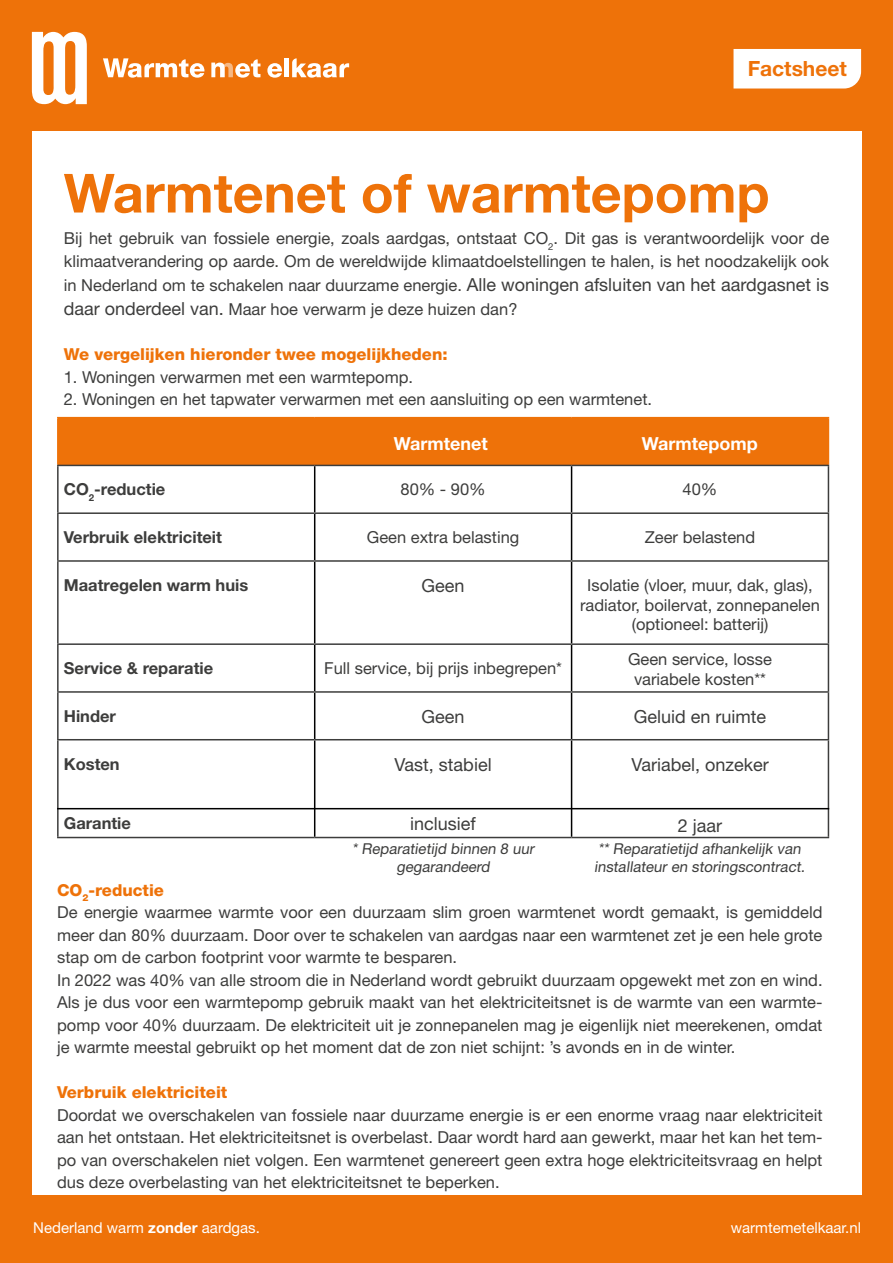
<style>
.page{position:relative;width:893px;height:1263px;background:#ee7209}
.page>*{position:absolute;margin:0;border:0;box-sizing:border-box;transform-origin:0 0}
.t1{font:700 54px "Helvetica Neue LT Std";color:#ee7209}
.t2{font:700 21px "Helvetica Neue LT Std";color:#ee7209}
.t3{font:18px "Helvetica Neue LT Std";color:#3d3d3c}
.t4{font:700 18px "Helvetica Neue LT Std";color:#fff}
.t5{font:16.5px/22.5px "Helvetica Neue LT Std";color:#3d3d3c}
.t6{font:700 16.5px "Helvetica Neue LT Std";color:#3d3d3c}
.t7{font:800 16.5px "Helvetica Neue LT Std";color:#ee7209}
.t8{font:15px/18px "Helvetica Neue LT Std";color:#3d3d3c;text-align:center}
.t9{font:15px "Helvetica Neue LT Std";color:#fff}
.s1{font-size:18px}
.s2{font-weight:800;color:#ee7209}
.s3{font-weight:700}
</style>
<div class="page">
<div style="left:32px;top:131px;width:829px;height:1063px;background:#fff"></div>
<svg style="left:32px;top:32px;width:55px;height:72px"></svg>
<svg style="left:103px;top:58px;width:102px;height:20px"></svg>
<svg style="left:267px;top:63px;width:15px;height:15px"></svg>
<div style="left:284px;top:58px;width:5px;height:19px;background:#fff"></div>
<svg style="left:292px;top:58px;width:57px;height:20px"></svg>
<svg style="left:211px;top:59px;width:49px;height:19px"></svg>
<div style="left:733px;top:49px;width:128px;height:40px;background:#fff"></div>
<div style="left:59px;top:418px;width:769px;height:47px;background:#ee7209"></div>
<hr style="left:314px;top:466px;width:1px;height:46px;background:#000">
<hr style="left:571px;top:466px;width:1px;height:46px;background:#000">
<hr style="left:314px;top:514px;width:1px;height:46px;background:#000">
<hr style="left:571px;top:514px;width:1px;height:46px;background:#000">
<hr style="left:314px;top:562px;width:1px;height:81px;background:#000">
<hr style="left:571px;top:562px;width:1px;height:81px;background:#000">
<hr style="left:314px;top:645px;width:1px;height:46px;background:#000">
<hr style="left:571px;top:645px;width:1px;height:46px;background:#000">
<hr style="left:314px;top:693px;width:1px;height:46px;background:#000">
<hr style="left:571px;top:693px;width:1px;height:46px;background:#000">
<hr style="left:314px;top:740px;width:1px;height:97px;background:#000">
<hr style="left:571px;top:740px;width:1px;height:97px;background:#000">
<hr style="left:57px;top:417px;width:258px;height:1px;background:#ee7209">
<hr style="left:57px;top:418px;width:2px;height:47px;background:#ee7209">
<hr style="left:315px;top:417px;width:257px;height:1px;background:#ee7209">
<hr style="left:314px;top:418px;width:1px;height:47px;background:#ee7209">
<hr style="left:572px;top:417px;width:257px;height:1px;background:#ee7209">
<hr style="left:571px;top:418px;width:1px;height:47px;background:#ee7209">
<hr style="left:828px;top:418px;width:1px;height:47px;background:#ee7209">
<hr style="left:57px;top:465px;width:258px;height:1px;background:#3d3d3c">
<hr style="left:57px;top:466px;width:2px;height:46px;background:#3d3d3c">
<hr style="left:315px;top:465px;width:257px;height:1px;background:#3d3d3c">
<hr style="left:572px;top:465px;width:257px;height:1px;background:#3d3d3c">
<hr style="left:828px;top:466px;width:1px;height:46px;background:#3d3d3c">
<hr style="left:57px;top:512px;width:258px;height:2px;background:#3d3d3c">
<hr style="left:57px;top:514px;width:2px;height:46px;background:#3d3d3c">
<hr style="left:315px;top:512px;width:257px;height:2px;background:#3d3d3c">
<hr style="left:572px;top:512px;width:257px;height:2px;background:#3d3d3c">
<hr style="left:828px;top:514px;width:1px;height:46px;background:#3d3d3c">
<hr style="left:57px;top:560px;width:258px;height:2px;background:#3d3d3c">
<hr style="left:57px;top:562px;width:2px;height:81px;background:#3d3d3c">
<hr style="left:315px;top:560px;width:257px;height:2px;background:#3d3d3c">
<hr style="left:572px;top:560px;width:257px;height:2px;background:#3d3d3c">
<hr style="left:828px;top:562px;width:1px;height:81px;background:#3d3d3c">
<hr style="left:57px;top:643px;width:258px;height:2px;background:#3d3d3c">
<hr style="left:57px;top:645px;width:2px;height:46px;background:#3d3d3c">
<hr style="left:315px;top:643px;width:257px;height:2px;background:#3d3d3c">
<hr style="left:572px;top:643px;width:257px;height:2px;background:#3d3d3c">
<hr style="left:828px;top:645px;width:1px;height:46px;background:#3d3d3c">
<hr style="left:57px;top:691px;width:258px;height:2px;background:#3d3d3c">
<hr style="left:57px;top:693px;width:2px;height:46px;background:#3d3d3c">
<hr style="left:315px;top:691px;width:257px;height:2px;background:#3d3d3c">
<hr style="left:572px;top:691px;width:257px;height:2px;background:#3d3d3c">
<hr style="left:828px;top:693px;width:1px;height:46px;background:#3d3d3c">
<hr style="left:57px;top:739px;width:258px;height:1px;background:#3d3d3c">
<hr style="left:57px;top:740px;width:2px;height:97px;background:#3d3d3c">
<hr style="left:315px;top:739px;width:257px;height:1px;background:#3d3d3c">
<hr style="left:572px;top:739px;width:257px;height:1px;background:#3d3d3c">
<hr style="left:828px;top:740px;width:1px;height:97px;background:#3d3d3c">
<hr style="left:57px;top:837px;width:258px;height:1px;background:#3d3d3c">
<hr style="left:315px;top:837px;width:257px;height:1px;background:#3d3d3c">
<hr style="left:572px;top:837px;width:257px;height:1px;background:#3d3d3c">
<hr style="left:57px;top:808px;width:772px;height:1px;background:#000">
<p class="t2" style="left:748px;top:56px;width:101px">Factsheet</p>
<h1 class="t1" style="left:64px;top:160px;width:707px">Warmtenet of warmtepomp</h1>
<p class="t5" style="left:64px;top:227px;width:767px">Bij het gebruik van fossiele energie, zoals aardgas, ontstaat CO<sub>2</sub>. Dit gas is verantwoordelijk voor de klimaatverandering op aarde. Om de wereldwijde klimaatdoelstellingen te halen, is het noodzakelijk ook</p>
<p class="t5" style="left:64px;top:273px;width:767px;line-height:24px">in Nederland om te schakelen naar duurzame energie. <span class="s1">Alle woningen afsluiten van het aardgasnet is daar onderdeel van.</span> Maar hoe verwarm je deze huizen dan?</p>
<p class="t7" style="left:64px;top:344px;width:385px">We vergelijken hieronder twee mogelijkheden:</p>
<p class="t5" style="left:64px;top:365px;width:351px">1. Woningen verwarmen met een warmtepomp.</p>
<p class="t5" style="left:64px;top:388px;width:590px">2. Woningen en het tapwater verwarmen met een aansluiting op een warmtenet.</p>
<p class="t4" style="left:394px;top:432px;width:95px">Warmtenet</p>
<p class="t4" style="left:642px;top:432px;width:117px">Warmtepomp</p>
<p class="t6" style="left:64px;top:479px;width:103px">CO<sub>2</sub>-reductie</p>
<p class="t5" style="left:400px;top:478px;width:87px">80% - 90%</p>
<p class="t5" style="left:683px;top:478px;width:36px">40%</p>
<p class="t6" style="left:64px;top:527px;width:160px">Verbruik elektriciteit</p>
<p class="t5" style="left:367px;top:526px;width:154px">Geen extra belasting</p>
<p class="t5" style="left:645px;top:526px;width:112px">Zeer belastend</p>
<p class="t6" style="left:64px;top:575px;width:186px">Maatregelen warm huis</p>
<p class="t3" style="left:422px;top:575px;width:45px">Geen</p>
<p class="t5" style="left:580px;top:575px;width:241px;line-height:19.8px;text-align:center">Isolatie (vloer, muur, dak, glas), radiator, boilervat, zonnepanelen (optioneel: batterij)</p>
<p class="t6" style="left:64px;top:658px;width:151px">Service &amp; reparatie</p>
<p class="t5" style="left:324px;top:657px;width:239px">Full service, bij prijs inbegrepen*</p>
<p class="t5" style="left:628px;top:649px;width:145px;line-height:19.8px;text-align:center">Geen service, losse variabele kosten**</p>
<p class="t6" style="left:64px;top:706px;width:54px">Hinder</p>
<p class="t3" style="left:422px;top:706px;width:45px">Geen</p>
<p class="t3" style="left:634px;top:706px;width:134px">Geluid en ruimte</p>
<p class="t6" style="left:64px;top:753px;width:57px">Kosten</p>
<p class="t3" style="left:395px;top:753px;width:99px">Vast, stabiel</p>
<p class="t3" style="left:631px;top:753px;width:139px">Variabel, onzeker</p>
<p class="t6" style="left:64px;top:812px;width:69px">Garantie</p>
<p class="t3" style="left:410px;top:813px;width:67px">inclusief</p>
<p class="t3" style="left:678px;top:815px;width:46px">2 jaar</p>
<p class="t8" style="left:352px;top:839px;width:186px">* Reparatietijd binnen 8 uur gegarandeerd</p>
<p class="t8" style="left:594px;top:839px;width:215px;text-align:left">** Reparatietijd afhankelij k van installateur en storingscontract.</p>
<p class="t5" style="left:57px;top:878px;width:767px"><span class="s2">CO</span><sub>2</sub><span class="s2">-reductie<br></span>De energie waarmee warmte voor een duurzaam slim groen warmtenet wordt gemaakt, is gemiddeld meer dan 80% duurzaam. Door over te schakelen van aardgas naar een warmtenet zet je een hele grote stap om de carbon footprint voor warmte te besparen.<br>In 2022 was 40% van alle stroom die in Nederland wordt gebruikt duurzaam opgewekt met zon en wind.<br>Als je dus voor een warmtepomp gebruik maakt van het elektriciteitsnet is de warmte van een warmte&shy;pomp voor 40% duurzaam. De elektriciteit uit je zonnepanelen mag je eigenlijk niet meerekenen, omdat je warmte meestal gebruikt op het moment dat de zon niet schijnt: ’s avonds en in de winter.</p>
<p class="t7" style="left:57px;top:1082px;width:172px">Verbruik elektriciteit</p>
<p class="t5" style="left:57px;top:1103px;width:767px;text-align:justify">Doordat we overschakelen van fossiele naar duurzame energie is er een enorme vraag naar elektriciteit aan het ontstaan. Het elektriciteitsnet is overbelast. Daar wordt hard aan gewerkt, maar het kan het tem&shy;po van overschakelen niet volgen. Een warmtenet genereert geen extra hoge elektriciteitsvraag en helpt dus deze overbelasting van het elektriciteitsnet te beperken.</p>
<p class="t9" style="left:33px;top:1218px;width:228px">Nederland warm <span class="s3">zonder</span> aardgas.</p>
<p class="t9" style="left:731px;top:1218px;width:132px">warmtemetelkaar.nl</p>
</div>
